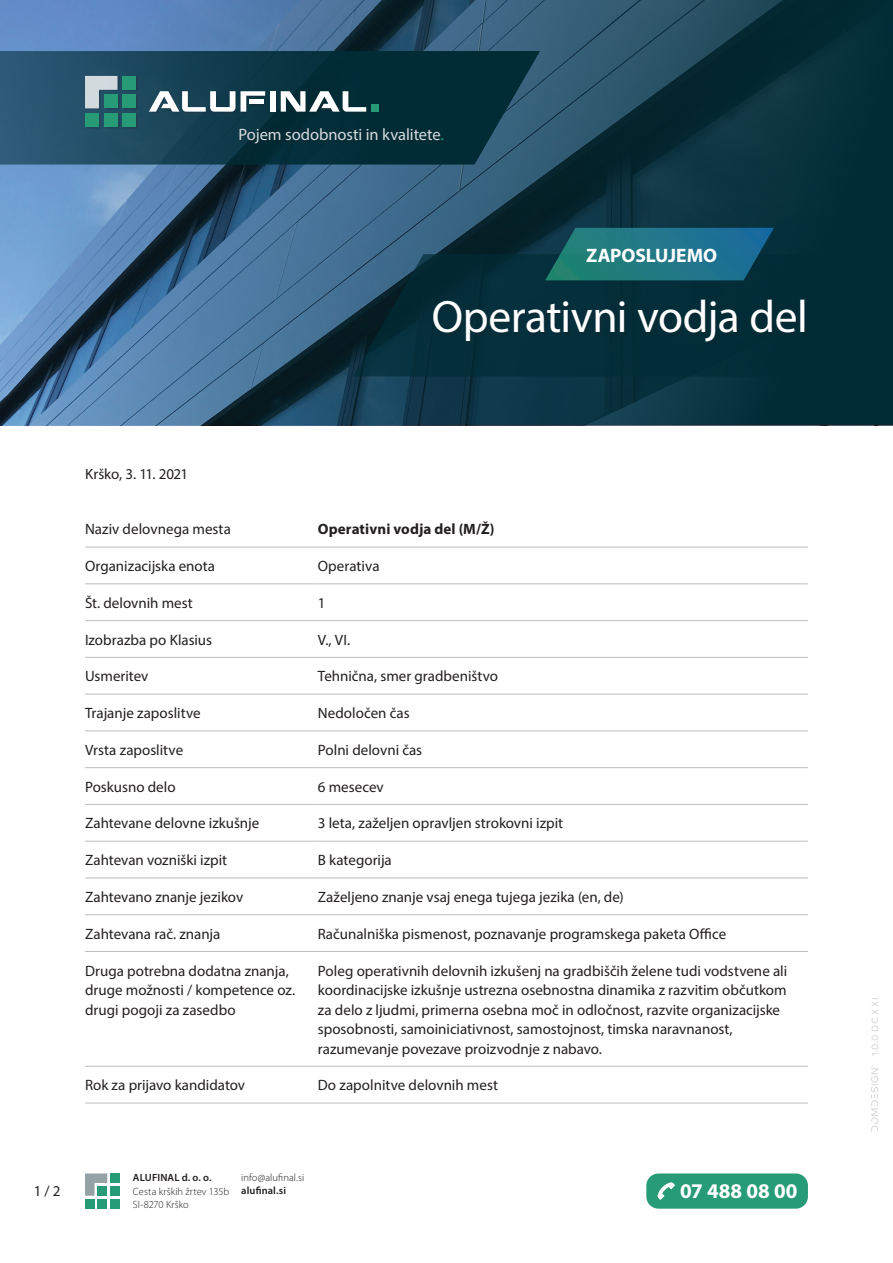
<style>
.page{position:relative;width:893px;height:1263px;background:#fff}
.page>*{position:absolute;margin:0;border:0;box-sizing:border-box;transform-origin:0 0}
.t1{font:45.6px "Myriad Pro";letter-spacing:-.01em;color:#fff}
.t2{font:700 21px "Myriad Pro";color:#fff}
.t3{font:700 19.5px "Myriad Pro";letter-spacing:-.005em;color:#fff}
.t4{font:16.5px "Myriad Pro";color:#d6dbde}
.t5{font:15px/19.5px "Myriad Pro";color:#231f20}
.t6{font:700 15px "Myriad Pro";letter-spacing:.01em;color:#231f20}
.t7{font:300 10.5px/13.5px "Myriad Pro";letter-spacing:.005em;color:#231f20}
.t8{font:600 10.5px "Myriad Pro";letter-spacing:.01em;color:#231f20}
.t9{font:9px "FF Mark Pro";color:#d1d2d4}
.s1{color:#279b75}
</style>
<div class="page">
<svg style="left:0;top:0;width:893px;height:425px;background:#2e5670"></svg>
<svg style="left:85px;top:1173px;width:22px;height:23px"></svg>
<div style="left:110px;top:1186px;width:10px;height:10px;background:#279b75"></div>
<div style="left:98px;top:1186px;width:9px;height:10px;background:#279b75"></div>
<div style="left:110px;top:1173px;width:10px;height:10px;background:#279b75"></div>
<div style="left:110px;top:1199px;width:10px;height:9px;background:#279b75"></div>
<div style="left:98px;top:1199px;width:9px;height:9px;background:#279b75"></div>
<div style="left:85px;top:1199px;width:10px;height:9px;background:#279b75"></div>
<div style="left:646px;top:1173px;width:162px;height:36px;background:#279b75;border-radius:12px"></div>
<svg style="left:658px;top:1182px;width:17px;height:18px"></svg>
<hr style="left:85px;top:620px;width:233px;height:1px;background:#bcbdc0">
<hr style="left:318px;top:620px;width:490px;height:1px;background:#bcbdc0">
<hr style="left:85px;top:657px;width:233px;height:1px;background:#bcbdc0">
<hr style="left:318px;top:657px;width:490px;height:1px;background:#bcbdc0">
<hr style="left:85px;top:694px;width:233px;height:1px;background:#bcbdc0">
<hr style="left:318px;top:694px;width:490px;height:1px;background:#bcbdc0">
<hr style="left:85px;top:767px;width:233px;height:1px;background:#bcbdc0">
<hr style="left:318px;top:767px;width:490px;height:1px;background:#bcbdc0">
<hr style="left:85px;top:804px;width:233px;height:1px;background:#bcbdc0">
<hr style="left:318px;top:804px;width:490px;height:1px;background:#bcbdc0">
<hr style="left:85px;top:878px;width:233px;height:1px;background:#bcbdc0">
<hr style="left:318px;top:878px;width:490px;height:1px;background:#bcbdc0">
<hr style="left:85px;top:914px;width:233px;height:1px;background:#bcbdc0">
<hr style="left:318px;top:914px;width:490px;height:1px;background:#bcbdc0">
<hr style="left:85px;top:951px;width:233px;height:1px;background:#bcbdc0">
<hr style="left:318px;top:951px;width:490px;height:1px;background:#bcbdc0">
<hr style="left:85px;top:1066px;width:233px;height:1px;background:#bcbdc0">
<hr style="left:318px;top:1066px;width:490px;height:1px;background:#bcbdc0">
<hr style="left:85px;top:731px;width:233px;height:1px;background:#bcbdc0">
<hr style="left:318px;top:731px;width:490px;height:1px;background:#bcbdc0">
<hr style="left:85px;top:841px;width:233px;height:1px;background:#bcbdc0">
<hr style="left:318px;top:841px;width:490px;height:1px;background:#bcbdc0">
<hr style="left:85px;top:547px;width:233px;height:1px;background:#bcbdc0">
<hr style="left:318px;top:547px;width:490px;height:1px;background:#bcbdc0">
<hr style="left:85px;top:584px;width:233px;height:1px;background:#bcbdc0">
<hr style="left:318px;top:584px;width:490px;height:1px;background:#bcbdc0">
<hr style="left:85px;top:1103px;width:233px;height:1px;background:#bcbdc0">
<hr style="left:318px;top:1103px;width:490px;height:1px;background:#bcbdc0">
<svg style="left:353px;top:254px;width:540px;height:122px;background:#062f3b"></svg>
<div style="left:435px;top:302px;width:372px;height:42px;background:#042d38"></div>
<svg style="left:545px;top:228px;width:229px;height:52px;background:#1c6e7d"></svg>
<svg style="left:0;top:51px;width:540px;height:114px;background:#133e50"></svg>
<div style="left:87px;top:77px;width:51px;height:52px;background:#231f20;opacity:.2"></div>
<svg style="left:85px;top:76px;width:33px;height:32px"></svg>
<div style="left:122px;top:94px;width:14px;height:14px;background:#279b75"></div>
<div style="left:104px;top:94px;width:14px;height:14px;background:#279b75"></div>
<div style="left:122px;top:76px;width:14px;height:14px;background:#279b75"></div>
<div style="left:122px;top:113px;width:14px;height:14px;background:#279b75"></div>
<div style="left:104px;top:113px;width:14px;height:14px;background:#279b75"></div>
<div style="left:85px;top:113px;width:14px;height:14px;background:#279b75"></div>
<div style="left:241px;top:130px;width:204px;height:15px;background:#032c36"></div>
<div style="left:150px;top:93px;width:230px;height:20px;background:#231f20;opacity:.2"></div>
<svg style="left:149px;top:91px;width:86px;height:21px"></svg>
<svg style="left:241px;top:91px;width:24px;height:21px"></svg>
<div style="left:270px;top:91px;width:6px;height:21px;background:#fff"></div>
<svg style="left:281px;top:91px;width:85px;height:21px"></svg>
<div style="left:371px;top:104px;width:7px;height:8px;background:#279b75"></div>
<svg style="left:871px;top:1066px;width:7px;height:66px"></svg>
<p class="t4" style="left:238px;top:124px;width:207px">Pojem sodobnosti in kvalitete<span class="s1">.</span></p>
<h3 class="t3" style="left:586px;top:242px;width:132px">ZAPOSLUJEMO</h3>
<p class="t5" style="left:85px;top:464px;width:105px">Krško, 3. 11. 2021</p>
<h1 class="t1" style="left:432px;top:289px;width:378px">Operativni vodja del</h1>
<p class="t5" style="left:85px;top:519px;width:147px">Naziv delovnega mesta</p>
<p class="t6" style="left:318px;top:519px;width:178px">Operativni vodja del (M/Ž)</p>
<p class="t5" style="left:85px;top:556px;width:132px">Organizacijska enota</p>
<p class="t5" style="left:318px;top:556px;width:63px">Operativa</p>
<p class="t5" style="left:85px;top:593px;width:109px">Št. delovnih mest</p>
<p class="t5" style="left:318px;top:593px;width:9px">1</p>
<p class="t5" style="left:85px;top:630px;width:129px">Izobrazba po Klasius</p>
<p class="t5" style="left:318px;top:630px;width:34px">V., VI.</p>
<p class="t5" style="left:85px;top:666px;width:65px">Usmeritev</p>
<p class="t5" style="left:318px;top:666px;width:182px">Tehnična, smer gradbeništvo</p>
<p class="t5" style="left:85px;top:703px;width:117px">Trajanje zaposlitve</p>
<p class="t5" style="left:318px;top:703px;width:93px">Nedoločen čas</p>
<p class="t5" style="left:85px;top:740px;width:100px">Vrsta zaposlitve</p>
<p class="t5" style="left:318px;top:740px;width:106px">Polni delovni čas</p>
<p class="t5" style="left:85px;top:777px;width:92px">Poskusno delo</p>
<p class="t5" style="left:318px;top:777px;width:67px">6 mesecev</p>
<p class="t5" style="left:85px;top:813px;width:176px">Zahtevane delovne izkušnje</p>
<p class="t5" style="left:318px;top:813px;width:247px">3 leta, zaželjen opravljen strokovni izpit</p>
<p class="t5" style="left:85px;top:850px;width:144px">Zahtevan vozniški izpit</p>
<p class="t5" style="left:318px;top:850px;width:75px">B kategorija</p>
<p class="t5" style="left:85px;top:887px;width:160px">Zahtevano znanje jezikov</p>
<p class="t5" style="left:318px;top:887px;width:307px">Zaželjeno znanje vsaj enega tujega jezika (en, de)</p>
<p class="t5" style="left:85px;top:924px;width:137px">Zahtevana rač. znanja</p>
<p class="t5" style="left:318px;top:924px;width:410px">Računalniška pismenost, poznavanje programskega paketa Office</p>
<p class="t5" style="left:85px;top:960px;width:212px">Druga potrebna dodatna znanja, druge možnosti / kompetence oz. drugi pogoji za zasedbo</p>
<p class="t5" style="left:318px;top:960px;width:471px">Poleg operativnih delovnih izkušenj na gradbiščih želene tudi vodstvene ali koordinacijske izkušnje ustrezna osebnostna dinamika z razvitim občutkom za delo z ljudmi, primerna osebna moč in odločnost, razvite organizacijske sposobnosti, samoiniciativnost, samostojnost, timska naravnanost, razumevanje povezave proizvodnje z nabavo.</p>
<p class="t5" style="left:85px;top:1075px;width:162px">Rok za prijavo kandidatov</p>
<p class="t5" style="left:318px;top:1075px;width:182px">Do zapolnitve delovnih mest</p>
<p class="t7" style="left:241px;top:1171px;width:65px">info@alufinal.si</p>
<p class="t8" style="left:133px;top:1171px;width:80px">ALUFINAL d. o. o.</p>
<p class="t7" style="left:133px;top:1184px;width:98px">Cesta krških žrtev 135b<br>SI-8270 Krško</p>
<p class="t5" style="left:34px;top:1181px;width:28px">1 / 2</p>
<p class="t8" style="left:241px;top:1184px;width:46px">alufinal.si</p>
<h2 class="t2" style="left:680px;top:1177px;width:119px">07 488 08 00</h2>
<p class="t9" style="left:868px;top:1056px;width:60px;rotate:-90deg">1.0.0 DC X XI</p>
</div>
